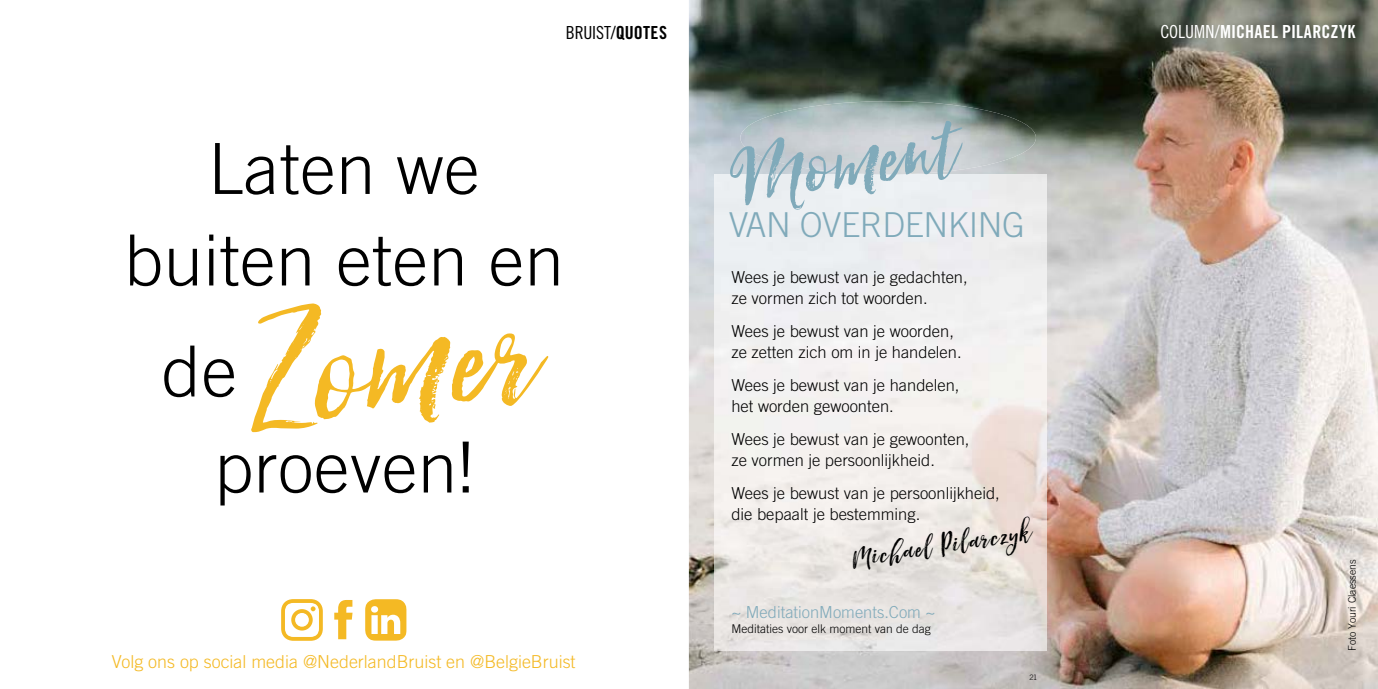
<style>
.page{position:relative;width:1378px;height:689px;background:#fff}
.page>*{position:absolute;margin:0;border:0;box-sizing:border-box;transform-origin:0 0}
.t1{font:italic 202.5px "Hello Sunshine";color:#f4b924}
.t2{font:italic 115.95px "Hello Sunshine";color:#80aaba}
.t3{font:300 70.5px/91.5px "Trade Gothic LT Std";letter-spacing:.01em;color:#000;text-align:center}
.t4{font:italic 37.2px "Hello Sunshine";color:#000}
.t5{font:300 34.35px "Trade Gothic LT Std";letter-spacing:-.01em;color:#80aaba}
.t6{font:18px "Trade Gothic LT Std Bd Cn 20";letter-spacing:.01em;color:#fff}
.t7{font:18px "Trade Gothic LT Std Cn 18";letter-spacing:-.01em;color:#000}
.t8{font:300 17.85px "Trade Gothic LT Std";color:#f4b924}
.t9{font:300 16.5px/21px "Trade Gothic LT Std";color:#000}
.t10{font:300 16.5px "Trade Gothic LT Std";color:#80aaba}
.t11{font:300 12px "Trade Gothic LT Std";color:#000}
.t12{font:300 10.5px "Trade Gothic LT Std";color:#000}
.t13{font:300 7.5px "Trade Gothic LT Std";color:#000}
.s1{font-family:"Trade Gothic LT Std Bd Cn 20"}
.s2{font-family:"Trade Gothic LT Std Cn 18"}
</style>
<div class="page">
<img style="left:689px;top:0;width:689px;height:689px">
<img style="left:714px;top:174px;width:332px;height:477px">
<img style="left:740px;top:101px;width:296px;height:73px">
<svg style="left:334px;top:600px;width:18px;height:39px"></svg>
<svg style="left:281px;top:599px;width:42px;height:42px"></svg>
<svg style="left:365px;top:599px;width:41px;height:42px"></svg>
<p class="t7" style="left:566px;top:22px;width:103px">BRUIST/<span class="s1">QUOTES</span></p>
<h3 class="t3" style="left:124px;top:122px;width:442px">Laten we buiten eten en</h3>
<h1 class="t1" style="left:235px;top:258px;width:289px;rotate:-5deg">Zomer</h1>
<h3 class="t3" style="left:214px;top:322px;width:261px;line-height:96px;text-align:left;text-indent:-52px">de proeven!</h3>
<p class="t8" style="left:112px;top:651px;width:465px">Volg ons op social media @NederlandBruist en @BelgieBruist</p>
<h2 class="t2" style="left:714px;top:117px;width:225px;rotate:-10deg">Moment</h2>
<h3 class="t5" style="left:729px;top:204px;width:297px">VAN OVERDENKING</h3>
<p class="t9" style="left:731px;top:266px;width:238px">Wees je bewust van je gedachten, ze vormen zich tot woorden.</p>
<p class="t9" style="left:731px;top:320px;width:232px">Wees je bewust van je woorden, ze zetten zich om in je handelen.</p>
<p class="t9" style="left:731px;top:374px;width:229px">Wees je bewust van je handelen, het worden gewoonten.</p>
<p class="t9" style="left:731px;top:428px;width:240px">Wees je bewust van je gewoonten, ze vormen je persoonlijkheid.</p>
<p class="t9" style="left:731px;top:482px;width:270px">Wees je bewust van je persoonlijkheid, die bepaalt je bestemming.</p>
<h3 class="t4" style="left:848px;top:538px;width:180px;rotate:-9deg">Michael Pilarczyk</h3>
<p class="t10" style="left:731px;top:602px;width:206px">~ MeditationMoments.Com ~</p>
<p class="t11" style="left:731px;top:621px;width:201px">Meditaties voor elk moment van de dag</p>
<p class="t13" style="left:1029px;top:672px;width:9px">21</p>
<p class="t6" style="left:1160px;top:21px;width:197px"><span class="s2">COLUMN/</span>MICHAEL PILARCZYK</p>
<p class="t12" style="left:1346px;top:651px;width:93px;rotate:-90deg">Foto Youri Claessens</p>
</div>
